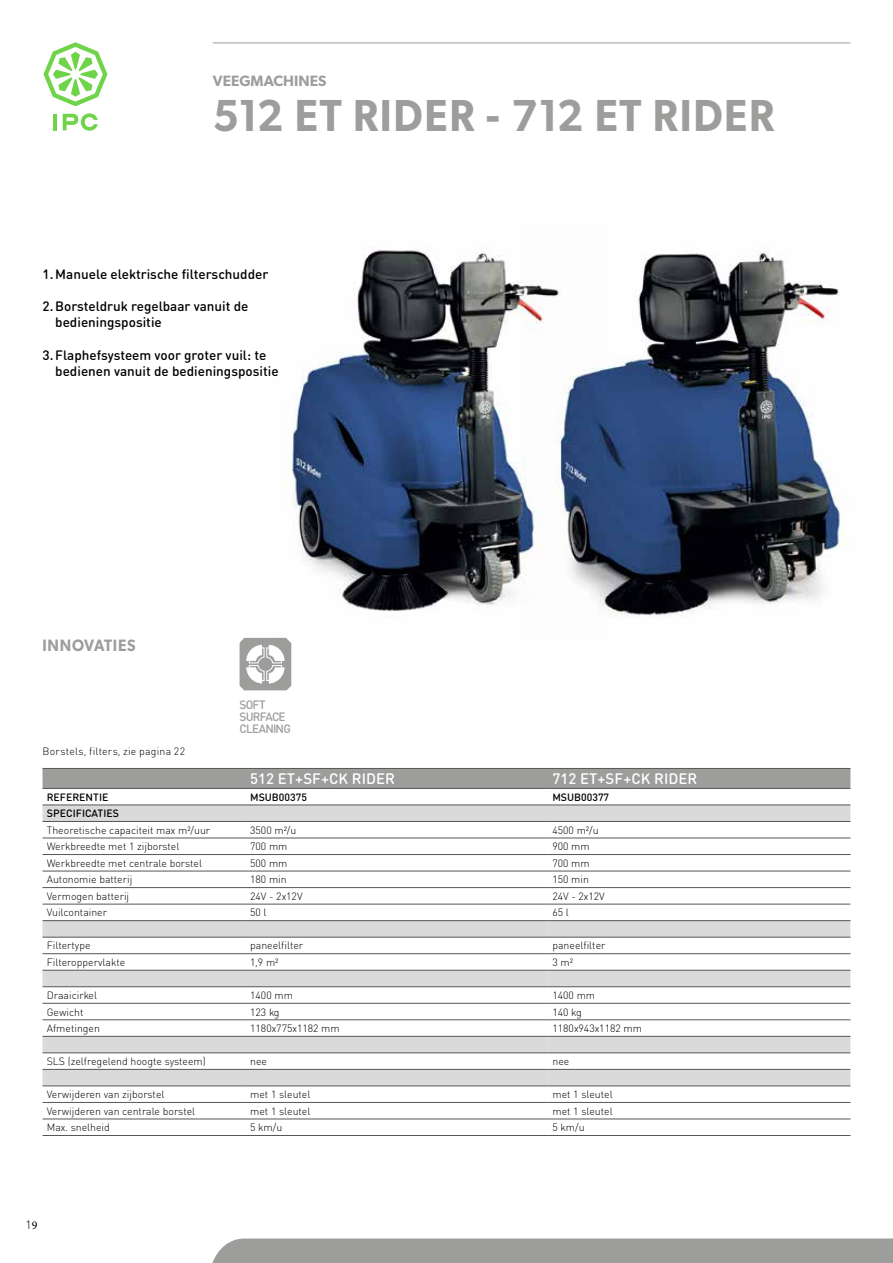
<style>
.page{position:relative;width:893px;height:1263px;background:#fff}
.page>*{position:absolute;margin:0;border:0;box-sizing:border-box;transform-origin:0 0}
.t1{font:600 45px "Gibson";letter-spacing:.035em;color:#9d9d9c;scale:.93 1}
.t2{font:600 16.5px "Gibson";letter-spacing:.045em;color:#9d9d9c;scale:.93 1}
.t3{font:500 15px "DIN Round Pro";color:#fff}
.t4{font:600 15px "Gibson";color:#9d9d9c}
.t5{font:500 13.5px/16.2px "DIN Round Pro";color:#000}
.t6{font:500 12px/12px "DIN Round Pro";letter-spacing:-.07em;color:#9d9d9c}
.t7{font:300 12px "DIN Round Pro";color:#000}
.t8{font:300 10.5px "DIN Round Pro";color:#000}
.t9{font:500 10.5px "DIN Round Pro";color:#000}
.t10{font:300 10.5px "DIN Round Pro";letter-spacing:.02em;color:#000}
.s1{font-family:"Minion Pro";font-weight:400}
</style>
<div class="page">
<hr style="left:54px;top:114px;width:3px;height:16px;background:#70d44b">
<svg style="left:63px;top:113px;width:35px;height:18px"></svg>
<svg style="left:44px;top:42px;width:63px;height:64px"></svg>
<hr style="left:213px;top:43px;width:637px;height:1px;background:#9d9d9c">
<div style="left:212px;top:1238px;width:681px;height:25px;background:#9d9d9c"></div>
<svg style="left:239px;top:637px;width:53px;height:54px"></svg>
<img style="left:269px;top:246px;width:251px;height:393px">
<img style="left:520px;top:246px;width:328px;height:372px">
<div style="left:43px;top:769px;width:807px;height:19px;background:#9d9d9c"></div>
<svg style="left:43px;top:806px;width:807px;height:280px"></svg>
<svg style="left:548px;top:921px;width:302px;height:165px"></svg>
<hr style="left:548px;top:821px;width:302px;height:1px;background:#575756">
<hr style="left:548px;top:1135px;width:302px;height:1px;background:#575756">
<hr style="left:43px;top:768px;width:203px;height:1px;background:#575756">
<hr style="left:246px;top:768px;width:302px;height:1px;background:#575756">
<hr style="left:548px;top:768px;width:302px;height:1px;background:#575756">
<hr style="left:43px;top:788px;width:203px;height:1px;background:#575756">
<hr style="left:246px;top:788px;width:302px;height:1px;background:#575756">
<hr style="left:548px;top:788px;width:302px;height:1px;background:#575756">
<hr style="left:43px;top:805px;width:203px;height:1px;background:#575756">
<hr style="left:246px;top:805px;width:302px;height:1px;background:#575756">
<hr style="left:548px;top:805px;width:302px;height:1px;background:#575756">
<hr style="left:43px;top:821px;width:203px;height:1px;background:#575756">
<hr style="left:246px;top:821px;width:302px;height:1px;background:#575756">
<hr style="left:43px;top:838px;width:203px;height:1px;background:#575756">
<hr style="left:246px;top:838px;width:302px;height:1px;background:#575756">
<hr style="left:548px;top:838px;width:302px;height:1px;background:#575756">
<hr style="left:43px;top:854px;width:203px;height:1px;background:#575756">
<hr style="left:246px;top:854px;width:302px;height:1px;background:#575756">
<hr style="left:548px;top:854px;width:302px;height:1px;background:#575756">
<hr style="left:43px;top:871px;width:203px;height:1px;background:#575756">
<hr style="left:246px;top:871px;width:302px;height:1px;background:#575756">
<hr style="left:548px;top:871px;width:302px;height:1px;background:#575756">
<hr style="left:43px;top:887px;width:203px;height:1px;background:#575756">
<hr style="left:246px;top:887px;width:302px;height:1px;background:#575756">
<hr style="left:548px;top:887px;width:302px;height:1px;background:#575756">
<hr style="left:43px;top:904px;width:203px;height:1px;background:#575756">
<hr style="left:246px;top:904px;width:302px;height:1px;background:#575756">
<hr style="left:548px;top:904px;width:302px;height:1px;background:#575756">
<hr style="left:43px;top:920px;width:203px;height:1px;background:#575756">
<hr style="left:246px;top:920px;width:302px;height:1px;background:#575756">
<hr style="left:548px;top:920px;width:302px;height:1px;background:#575756">
<hr style="left:43px;top:937px;width:203px;height:1px;background:#575756">
<hr style="left:246px;top:937px;width:302px;height:1px;background:#575756">
<hr style="left:548px;top:937px;width:302px;height:1px;background:#575756">
<hr style="left:43px;top:953px;width:203px;height:1px;background:#575756">
<hr style="left:246px;top:953px;width:302px;height:1px;background:#575756">
<hr style="left:548px;top:953px;width:302px;height:1px;background:#575756">
<hr style="left:43px;top:970px;width:203px;height:1px;background:#575756">
<hr style="left:246px;top:970px;width:302px;height:1px;background:#575756">
<hr style="left:548px;top:970px;width:302px;height:1px;background:#575756">
<hr style="left:43px;top:986px;width:203px;height:1px;background:#575756">
<hr style="left:246px;top:986px;width:302px;height:1px;background:#575756">
<hr style="left:548px;top:986px;width:302px;height:1px;background:#575756">
<hr style="left:43px;top:1003px;width:203px;height:1px;background:#575756">
<hr style="left:246px;top:1003px;width:302px;height:1px;background:#575756">
<hr style="left:548px;top:1003px;width:302px;height:1px;background:#575756">
<hr style="left:43px;top:1019px;width:203px;height:1px;background:#575756">
<hr style="left:246px;top:1019px;width:302px;height:1px;background:#575756">
<hr style="left:548px;top:1019px;width:302px;height:1px;background:#575756">
<hr style="left:43px;top:1036px;width:203px;height:1px;background:#575756">
<hr style="left:246px;top:1036px;width:302px;height:1px;background:#575756">
<hr style="left:548px;top:1036px;width:302px;height:1px;background:#575756">
<hr style="left:43px;top:1052px;width:203px;height:1px;background:#575756">
<hr style="left:246px;top:1052px;width:302px;height:1px;background:#575756">
<hr style="left:548px;top:1052px;width:302px;height:1px;background:#575756">
<hr style="left:43px;top:1069px;width:203px;height:1px;background:#575756">
<hr style="left:246px;top:1069px;width:302px;height:1px;background:#575756">
<hr style="left:548px;top:1069px;width:302px;height:1px;background:#575756">
<hr style="left:43px;top:1086px;width:203px;height:1px;background:#575756">
<hr style="left:246px;top:1086px;width:302px;height:1px;background:#575756">
<hr style="left:548px;top:1086px;width:302px;height:1px;background:#575756">
<hr style="left:43px;top:1102px;width:203px;height:1px;background:#575756">
<hr style="left:246px;top:1102px;width:302px;height:1px;background:#575756">
<hr style="left:548px;top:1102px;width:302px;height:1px;background:#575756">
<hr style="left:43px;top:1119px;width:203px;height:1px;background:#575756">
<hr style="left:246px;top:1119px;width:302px;height:1px;background:#575756">
<hr style="left:548px;top:1119px;width:302px;height:1px;background:#575756">
<hr style="left:43px;top:1135px;width:203px;height:1px;background:#575756">
<hr style="left:246px;top:1135px;width:302px;height:1px;background:#575756">
<h3 class="t4" style="left:213px;top:72px;width:115px">VEEGMACHINES</h3>
<h1 class="t1" style="left:213px;top:88px;width:605px">512 ET RIDER - 712 ET RIDER</h1>
<p class="t5" style="left:43px;top:265px;width:227px">1.Manuele elektrische filterschudder</p>
<p class="t5" style="left:55px;top:298px;width:195px;text-indent:-13px">2.Borsteldruk regelbaar vanuit de bedieningspositie</p>
<p class="t5" style="left:55px;top:346px;width:225px;text-indent:-13px">3.Flaphefsysteem voor groter vuil: te bedienen vanuit de bedieningspositie</p>
<h2 class="t2" style="left:43px;top:635px;width:102px">INNOVATIES</h2>
<p class="t10" style="left:43px;top:745px;width:144px">Borstels, filters, zie pagina 22</p>
<p class="t6" style="left:240px;top:698px;width:53px">SOFT<br>SURFACE<br>CLEANING</p>
<h3 class="t3" style="left:250px;top:768px;width:146px">512 ET+SF+CK RIDER</h3>
<h3 class="t3" style="left:552px;top:768px;width:146px">712 ET+SF+CK RIDER</h3>
<p class="t9" style="left:47px;top:790px;width:63px">REFERENTIE</p>
<p class="t9" style="left:250px;top:790px;width:58px">MSUB00375</p>
<p class="t9" style="left:552px;top:790px;width:58px">MSUB00377</p>
<p class="t9" style="left:47px;top:806px;width:74px">SPECIFICATIES</p>
<p class="t8" style="left:47px;top:823px;width:165px">Theoretische capaciteit max m²/uur</p>
<p class="t8" style="left:250px;top:823px;width:48px">3500 m²/u</p>
<p class="t8" style="left:552px;top:823px;width:48px">4500 m²/u</p>
<p class="t8" style="left:47px;top:840px;width:134px">Werkbreedte met 1 zijborstel</p>
<p class="t8" style="left:250px;top:840px;width:39px">700 mm</p>
<p class="t8" style="left:552px;top:840px;width:39px">900 mm</p>
<p class="t8" style="left:47px;top:856px;width:157px">Werkbreedte met centrale borstel</p>
<p class="t8" style="left:250px;top:856px;width:39px">500 mm</p>
<p class="t8" style="left:552px;top:856px;width:39px">700 mm</p>
<p class="t8" style="left:47px;top:873px;width:87px">Autonomie batterij</p>
<p class="t8" style="left:250px;top:873px;width:38px">180 min</p>
<p class="t8" style="left:552px;top:873px;width:38px">150 min</p>
<p class="t8" style="left:47px;top:889px;width:84px">Vermogen batterij</p>
<p class="t8" style="left:250px;top:889px;width:54px">24V - 2x12V</p>
<p class="t8" style="left:552px;top:889px;width:54px">24V - 2x12V</p>
<p class="t8" style="left:47px;top:906px;width:62px">Vuilcontainer</p>
<p class="t8" style="left:250px;top:906px;width:18px">50 l</p>
<p class="t8" style="left:552px;top:906px;width:18px">65 l</p>
<p class="t8" style="left:47px;top:939px;width:45px">Filtertype</p>
<p class="t8" style="left:250px;top:939px;width:55px">paneelfilter</p>
<p class="t8" style="left:552px;top:939px;width:55px">paneelfilter</p>
<p class="t8" style="left:47px;top:955px;width:80px">Filteroppervlakte</p>
<p class="t8" style="left:250px;top:955px;width:30px">1,9 m²</p>
<p class="t8" style="left:552px;top:955px;width:22px">3 m²</p>
<p class="t8" style="left:47px;top:988px;width:52px">Draaicirkel</p>
<p class="t8" style="left:250px;top:988px;width:44px">1400 mm</p>
<p class="t8" style="left:552px;top:988px;width:44px">1400 mm</p>
<p class="t8" style="left:47px;top:1005px;width:38px">Gewicht</p>
<p class="t8" style="left:250px;top:1005px;width:31px">123 kg</p>
<p class="t8" style="left:552px;top:1005px;width:31px">140 kg</p>
<p class="t8" style="left:47px;top:1021px;width:55px">Afmetingen</p>
<p class="t8" style="left:250px;top:1021px;width:91px">1180x775x1182 mm</p>
<p class="t8" style="left:552px;top:1021px;width:91px">1180x943x1182 mm</p>
<p class="t8" style="left:47px;top:1054px;width:161px">SLS (zelfregelend hoogte systeem)</p>
<p class="t8" style="left:250px;top:1054px;width:18px">nee</p>
<p class="t8" style="left:552px;top:1054px;width:18px">nee</p>
<p class="t8" style="left:47px;top:1087px;width:119px">Verwijderen van zijborstel</p>
<p class="t8" style="left:250px;top:1087px;width:62px">met 1 sleutel</p>
<p class="t8" style="left:552px;top:1087px;width:62px">met 1 sleutel</p>
<p class="t8" style="left:47px;top:1104px;width:150px">Verwijderen van centrale borstel</p>
<p class="t8" style="left:250px;top:1104px;width:62px">met 1 sleutel</p>
<p class="t8" style="left:552px;top:1104px;width:62px">met 1 sleutel</p>
<p class="t8" style="left:47px;top:1120px;width:65px">Max. snelheid</p>
<p class="t8" style="left:250px;top:1120px;width:34px">5 km/u</p>
<p class="t8" style="left:552px;top:1120px;width:34px">5 km/u</p>
<p class="t7" style="left:26px;top:1216px;width:13px">1<span class="s1">9</span></p>
</div>
